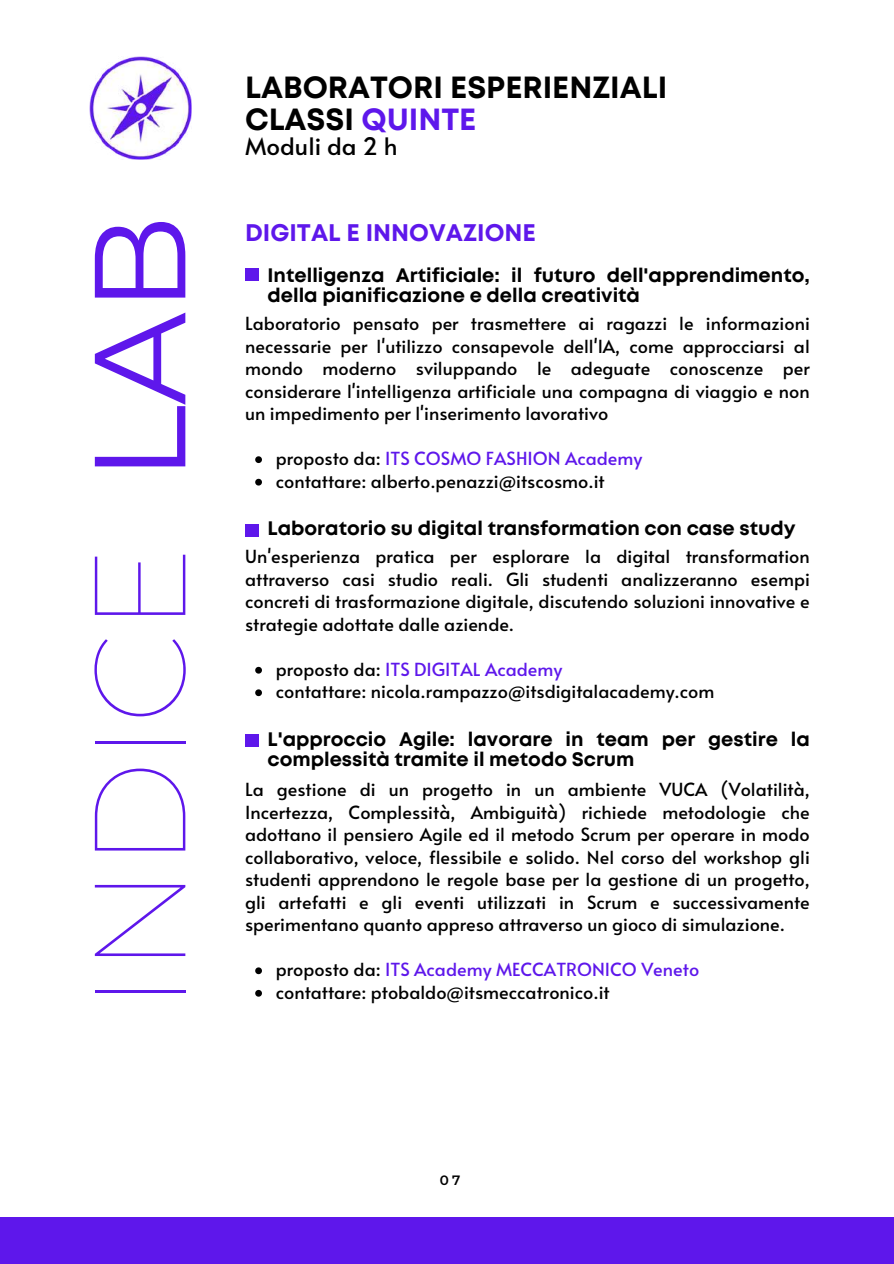
<style>
.page{position:relative;width:894px;height:1264px;background:#fff}
.page>*{position:absolute;margin:0;border:0;box-sizing:border-box;transform-origin:0 0}
.t1{font:100 129.15px "Montserrat";color:#5e17eb}
.t2{font:700 30.6px/32.7px "Mont";color:#000}
.t3{font:700 24px "Mont";color:#5e17eb}
.t4{font:24px "Alata";color:#000}
.t5{font:700 19.5px/20.2px "Mont";color:#000}
.t6{font:18px/22.5px "Alata";color:#000;text-align:justify}
.t7{font:600 13.5px "Montserrat";color:#000001}
.s1{font-weight:400}
.s2{color:#5e17eb}
</style>
<div class="page">
<div style="left:0;top:1217px;width:893px;height:46px;background:#5e17eb"></div>
<img style="left:89px;top:57px;width:103px;height:102px">
<svg style="left:255px;top:456px;width:7px;height:7px"></svg>
<svg style="left:255px;top:479px;width:7px;height:6px"></svg>
<svg style="left:255px;top:667px;width:7px;height:6px"></svg>
<svg style="left:255px;top:689px;width:7px;height:7px"></svg>
<svg style="left:255px;top:967px;width:7px;height:7px"></svg>
<svg style="left:255px;top:989px;width:7px;height:7px"></svg>
<div style="left:245px;top:268px;width:13px;height:13px;background:#5e17eb"></div>
<div style="left:245px;top:524px;width:13px;height:12px;background:#5e17eb"></div>
<div style="left:245px;top:734px;width:13px;height:13px;background:#5e17eb"></div>
<h1 class="t1" style="left:60px;top:1010px;width:796px;rotate:-90deg">INDICE <span class="s1">LAB</span></h1>
<h2 class="t2" style="left:245px;top:73px;width:423px">LABORATORI ESPERIENZIALI<br>CLASSI <span class="s2">QUINTE</span></h2>
<h3 class="t4" style="left:245px;top:129px;width:154px">Moduli da 2 h</h3>
<h3 class="t3" style="left:245px;top:223px;width:292px">DIGITAL E INNOVAZIONE</h3>
<p class="t5" style="left:267px;top:266px;width:543px">Intelligenza Artificiale: il futuro dell'apprendimento, della pianificazione e della creatività</p>
<p class="t6" style="left:245px;top:311px;width:566px">Laboratorio pensato per trasmettere ai ragazzi le informazioni necessarie per l'utilizzo consapevole dell'IA, come approcciarsi al mondo moderno sviluppando le adeguate conoscenze per considerare l'intelligenza artificiale una compagna di viaggio e non un impedimento per l'inserimento lavorativo</p>
<p class="t6" style="left:275px;top:446px;width:368px">proposto da: <span class="s2">ITS COSMO FASHION Academy </span>contattare: alberto.penazzi@itscosmo.it</p>
<p class="t5" style="left:267px;top:519px;width:529px">Laboratorio su digital transformation con case study</p>
<p class="t6" style="left:245px;top:544px;width:566px">Un'esperienza pratica per esplorare la digital transformation attraverso casi studio reali. Gli studenti analizzeranno esempi concreti di trasformazione digitale, discutendo soluzioni innovative e strategie adottate dalle aziende.</p>
<p class="t6" style="left:275px;top:657px;width:440px">proposto da: <span class="s2">ITS DIGITAL Academy<br></span>contattare: nicola.rampazzo@itsdigitalacademy.com</p>
<p class="t5" style="left:267px;top:730px;width:543px">L'approccio Agile: lavorare in team per gestire la complessità tramite il metodo Scrum</p>
<p class="t6" style="left:245px;top:777px;width:566px">La gestione di un progetto in un ambiente VUCA (Volatilità, Incertezza, Complessità, Ambiguità) richiede metodologie che adottano il pensiero Agile ed il metodo Scrum per operare in modo collaborativo, veloce, flessibile e solido. Nel corso del workshop gli studenti apprendono le regole base per la gestione di un progetto, gli artefatti e gli eventi utilizzati in Scrum e successivamente sperimentano quanto appreso attraverso un gioco di simulazione.</p>
<p class="t6" style="left:275px;top:957px;width:425px">proposto da: <span class="s2">ITS Academy MECCATRONICO Veneto </span>contattare: ptobaldo@itsmeccatronico.it</p>
<p class="t7" style="left:439px;top:1171px;width:22px">07</p>
</div>
